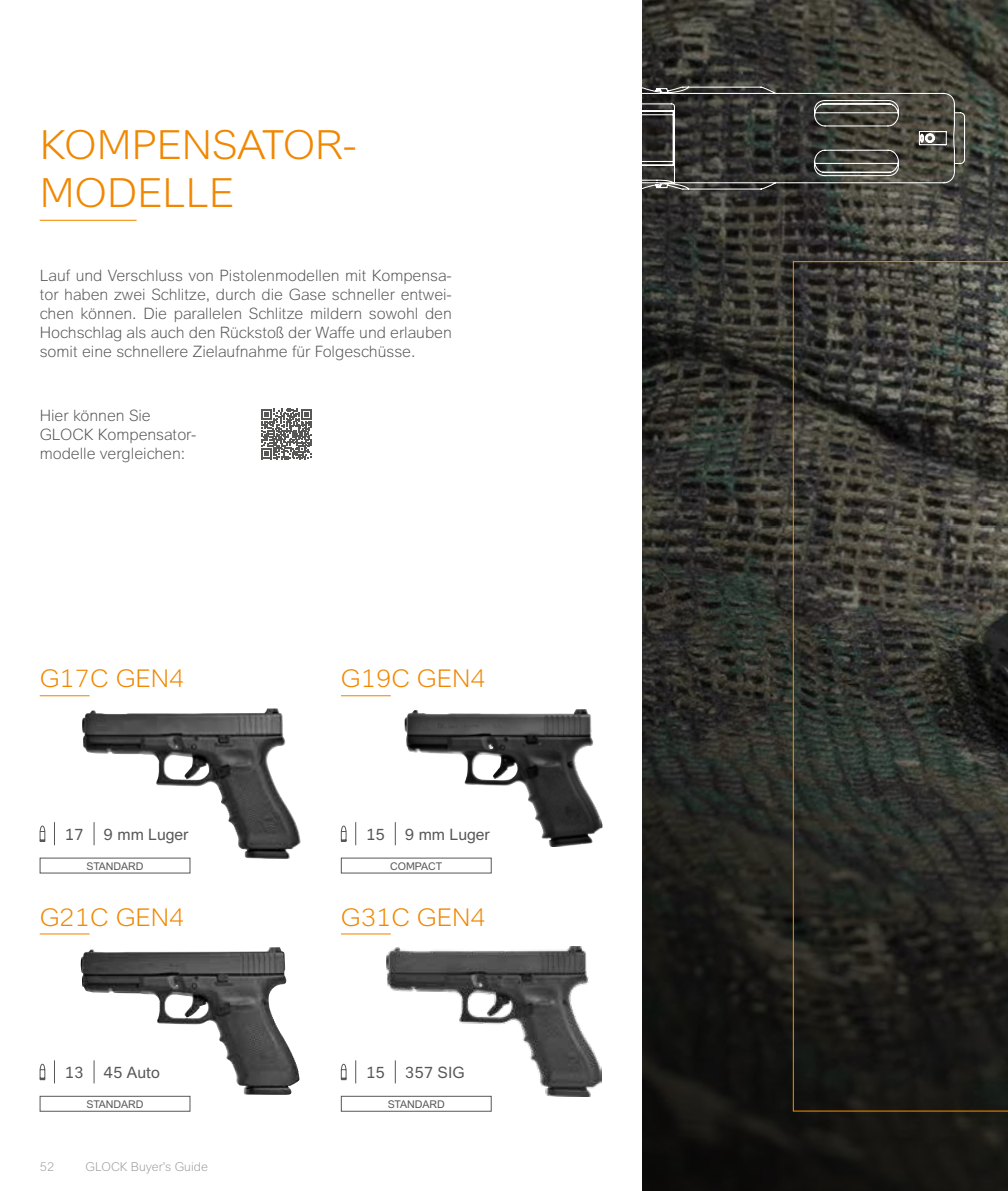
<style>
.page{position:relative;width:1008px;height:1191px;background:#fff}
.page>*{position:absolute;margin:0;border:0;box-sizing:border-box;transform-origin:0 0}
.t1{font:300 40.25px/48.3px "GLOCK Sans";color:#f18700;scale:1.04 1}
.t2{font:300 24.5px "GLOCK Sans";color:#f18700;scale:1.04 1}
.t3{font:300 15.75px/18.9px "GLOCK Sans";color:#575756;text-align:justify}
.t4{font:15.75px "GLOCK Sans";color:#575756}
.t5{font:300 12.25px "GLOCK Sans";color:#9d9d9c}
.t6{font:10.67px "GLOCK Sans";color:#575756}
</style>
<div class="page">
<svg style="left:642px;top:0;width:365px;height:527px;background:#363630"></svg>
<svg style="left:642px;top:527px;width:365px;height:664px;background:#1e1e1a"></svg>
<img style="left:82px;top:708px;width:195px;height:102px">
<img style="left:80px;top:947px;width:190px;height:115px">
<img style="left:404px;top:709px;width:198px;height:138px">
<img style="left:386px;top:946px;width:215px;height:150px">
<svg style="left:642px;top:81px;width:323px;height:114px;background:#484742"></svg>
<hr style="left:40px;top:220px;width:96px;height:1px;background:#f18700">
<hr style="left:40px;top:695px;width:49px;height:1px;background:#f18700">
<hr style="left:40px;top:933px;width:49px;height:1px;background:#f18700">
<hr style="left:341px;top:695px;width:49px;height:1px;background:#f18700">
<hr style="left:341px;top:933px;width:49px;height:1px;background:#f18700">
<svg style="left:792px;top:261px;width:215px;height:850px;background:#32322c"></svg>
<svg style="left:261px;top:409px;width:50px;height:50px"></svg>
<svg style="left:39px;top:825px;width:7px;height:17px"></svg>
<svg style="left:54px;top:822px;width:1px;height:23px"></svg>
<svg style="left:94px;top:822px;width:1px;height:23px"></svg>
<div style="left:40px;top:1096px;width:150px;height:15px;border:1px solid #575756"></div>
<svg style="left:39px;top:1063px;width:7px;height:17px"></svg>
<svg style="left:54px;top:1060px;width:1px;height:23px"></svg>
<svg style="left:94px;top:1060px;width:1px;height:23px"></svg>
<svg style="left:340px;top:825px;width:6px;height:17px"></svg>
<svg style="left:355px;top:822px;width:1px;height:23px"></svg>
<svg style="left:395px;top:822px;width:1px;height:23px"></svg>
<div style="left:341px;top:1096px;width:150px;height:15px;border:1px solid #575756"></div>
<svg style="left:340px;top:1063px;width:6px;height:17px"></svg>
<svg style="left:355px;top:1060px;width:1px;height:23px"></svg>
<svg style="left:395px;top:1060px;width:1px;height:23px"></svg>
<h1 class="t1" style="left:40px;top:121px;width:306px">KOMPENSATOR-<br>MODELLE</h1>
<p class="t3" style="left:40px;top:266px;width:413px">Lauf und Verschluss von Pistolenmodellen mit Kompensa&shy;tor haben zwei Schlitze, durch die Gase schneller entwei&shy;chen können. Die parallelen Schlitze mildern sowohl den Hochschlag als auch den Rückstoß der Waffe und erlauben somit eine schnellere Zielaufnahme für Folgeschüsse.</p>
<p class="t3" style="left:40px;top:406px;width:158px;text-align:left">Hier können Sie<br>GLOCK Kompensator&shy;modelle vergleichen:</p>
<h2 class="t2" style="left:40px;top:665px;width:141px">G17C GEN4</h2>
<h2 class="t2" style="left:341px;top:665px;width:141px">G19C GEN4</h2>
<p class="t4" style="left:65px;top:825px;width:20px">17</p>
<p class="t4" style="left:104px;top:825px;width:86px">9 mm Luger</p>
<p class="t4" style="left:366px;top:825px;width:20px">15</p>
<p class="t4" style="left:404px;top:825px;width:86px">9 mm Luger</p>
<p class="t6" style="left:86px;top:859px;width:59px">STANDARD</p>
<p class="t6" style="left:390px;top:859px;width:54px">COMPACT</p>
<h2 class="t2" style="left:40px;top:903px;width:141px">G21C GEN4</h2>
<h2 class="t2" style="left:341px;top:903px;width:141px">G31C GEN4</h2>
<p class="t4" style="left:65px;top:1063px;width:20px">13</p>
<p class="t4" style="left:104px;top:1063px;width:58px">45 Auto</p>
<p class="t4" style="left:366px;top:1063px;width:20px">15</p>
<p class="t4" style="left:404px;top:1063px;width:61px">357 SIG</p>
<p class="t6" style="left:86px;top:1097px;width:59px">STANDARD</p>
<p class="t6" style="left:387px;top:1097px;width:59px">STANDARD</p>
<p class="t5" style="left:40px;top:1159px;width:16px">52</p>
<p class="t5" style="left:86px;top:1159px;width:124px">GLOCK Buyer’s Guide</p>
</div>
